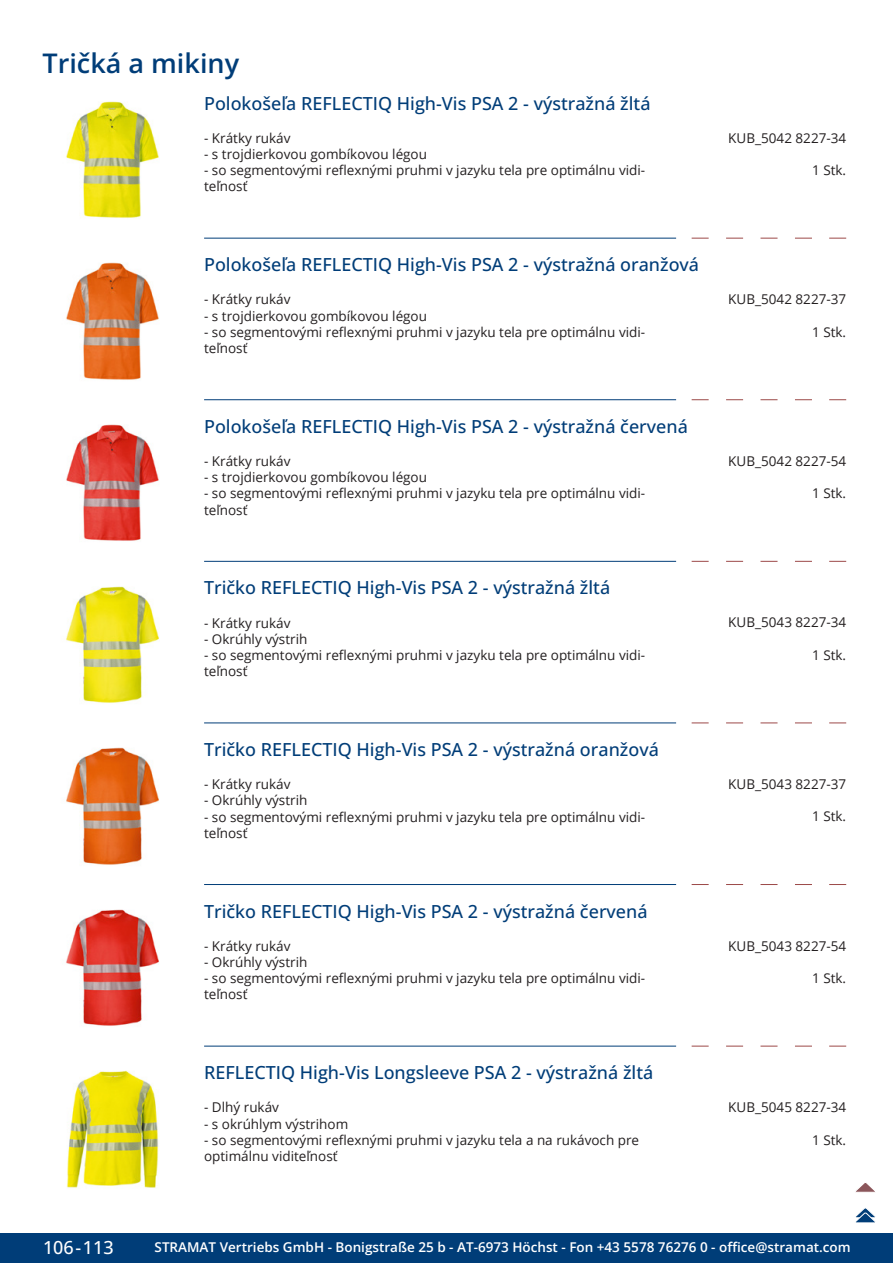
<style>
.page{position:relative;width:893px;height:1263px;background:#fff}
.page>*{position:absolute;margin:0;border:0;box-sizing:border-box;transform-origin:0 0}
.GruppeName{font:600 27px "Open Sans";color:#003d78}
.ArtikelName{font:500 18px "Open Sans";color:#003d78}
.t1{font:500 18px "Open Sans";color:#fff}
.Beschreibung{font:13.5px/16.2px "Open Sans";color:#231f20}
.ArtikelNummer{font:13.5px "Open Sans";color:#231f20}
.t2{font:600 13.5px "Open Sans";color:#fff}
</style>
<div class="page">
<div style="left:0;top:1233px;width:893px;height:30px;background:#003d78"></div>
<img style="left:66px;top:101px;width:93px;height:117px">
<img style="left:66px;top:262px;width:93px;height:118px">
<svg style="left:692px;top:238px;width:17px;height:1px"></svg>
<svg style="left:726px;top:238px;width:17px;height:1px"></svg>
<svg style="left:760px;top:238px;width:17px;height:1px"></svg>
<svg style="left:795px;top:238px;width:17px;height:1px"></svg>
<svg style="left:829px;top:238px;width:17px;height:1px"></svg>
<hr style="left:204px;top:238px;width:472px;height:1px;background:#003d78">
<img style="left:66px;top:424px;width:93px;height:117px">
<svg style="left:692px;top:399px;width:17px;height:1px"></svg>
<svg style="left:726px;top:399px;width:17px;height:1px"></svg>
<svg style="left:760px;top:399px;width:17px;height:1px"></svg>
<svg style="left:795px;top:399px;width:17px;height:1px"></svg>
<svg style="left:829px;top:399px;width:17px;height:1px"></svg>
<hr style="left:204px;top:399px;width:472px;height:1px;background:#003d78">
<img style="left:66px;top:586px;width:93px;height:117px">
<svg style="left:692px;top:561px;width:17px;height:1px"></svg>
<svg style="left:726px;top:561px;width:17px;height:1px"></svg>
<svg style="left:760px;top:561px;width:17px;height:1px"></svg>
<svg style="left:795px;top:561px;width:17px;height:1px"></svg>
<svg style="left:829px;top:561px;width:17px;height:1px"></svg>
<hr style="left:204px;top:561px;width:472px;height:1px;background:#003d78">
<img style="left:66px;top:747px;width:93px;height:118px">
<svg style="left:692px;top:723px;width:17px;height:1px"></svg>
<svg style="left:726px;top:723px;width:17px;height:1px"></svg>
<svg style="left:760px;top:723px;width:17px;height:1px"></svg>
<svg style="left:795px;top:723px;width:17px;height:1px"></svg>
<svg style="left:829px;top:723px;width:17px;height:1px"></svg>
<hr style="left:204px;top:723px;width:472px;height:1px;background:#003d78">
<img style="left:66px;top:909px;width:93px;height:117px">
<svg style="left:692px;top:884px;width:17px;height:1px"></svg>
<svg style="left:726px;top:884px;width:17px;height:1px"></svg>
<svg style="left:760px;top:884px;width:17px;height:1px"></svg>
<svg style="left:795px;top:884px;width:17px;height:1px"></svg>
<svg style="left:829px;top:884px;width:17px;height:1px"></svg>
<hr style="left:204px;top:884px;width:472px;height:1px;background:#003d78">
<img style="left:67px;top:1070px;width:92px;height:118px">
<svg style="left:692px;top:1046px;width:17px;height:1px"></svg>
<svg style="left:726px;top:1046px;width:17px;height:1px"></svg>
<svg style="left:760px;top:1046px;width:17px;height:1px"></svg>
<svg style="left:795px;top:1046px;width:17px;height:1px"></svg>
<svg style="left:829px;top:1046px;width:17px;height:1px"></svg>
<hr style="left:204px;top:1046px;width:472px;height:1px;background:#003d78">
<svg style="left:856px;top:1183px;width:19px;height:9px"></svg>
<svg style="left:855px;top:1208px;width:21px;height:15px"></svg>
<p class="GruppeName" style="left:43px;top:44px;width:198px">Tričká a mikiny</p>
<p class="ArtikelName" style="left:204px;top:91px;width:448px">Polokošeľa REFLECTIQ High-Vis PSA 2 - výstražná žltá</p>
<p class="Beschreibung" style="left:204px;top:129px;width:88px">- Krátky rukáv</p>
<p class="Beschreibung" style="left:204px;top:146px;width:224px">- s trojdierkovou gombíkovou légou</p>
<p class="Beschreibung" style="left:204px;top:162px;width:442px">- so segmentovými reflexnými pruhmi v jazyku tela pre optimálnu vidi&shy;teľnosť</p>
<p class="ArtikelName" style="left:204px;top:252px;width:497px">Polokošeľa REFLECTIQ High-Vis PSA 2 - výstražná oranžová</p>
<p class="Beschreibung" style="left:204px;top:291px;width:88px">- Krátky rukáv</p>
<p class="Beschreibung" style="left:204px;top:307px;width:224px">- s trojdierkovou gombíkovou légou</p>
<p class="Beschreibung" style="left:204px;top:323px;width:442px">- so segmentovými reflexnými pruhmi v jazyku tela pre optimálnu vidi&shy;teľnosť</p>
<p class="ArtikelName" style="left:204px;top:414px;width:485px">Polokošeľa REFLECTIQ High-Vis PSA 2 - výstražná červená</p>
<p class="Beschreibung" style="left:204px;top:453px;width:88px">- Krátky rukáv</p>
<p class="Beschreibung" style="left:204px;top:469px;width:224px">- s trojdierkovou gombíkovou légou</p>
<p class="Beschreibung" style="left:204px;top:485px;width:442px">- so segmentovými reflexnými pruhmi v jazyku tela pre optimálnu vidi&shy;teľnosť</p>
<p class="ArtikelName" style="left:204px;top:575px;width:408px">Tričko REFLECTIQ High-Vis PSA 2 - výstražná žltá</p>
<p class="Beschreibung" style="left:204px;top:614px;width:88px">- Krátky rukáv</p>
<p class="Beschreibung" style="left:204px;top:630px;width:105px">- Okrúhly výstrih</p>
<p class="Beschreibung" style="left:204px;top:647px;width:442px">- so segmentovými reflexnými pruhmi v jazyku tela pre optimálnu vidi&shy;teľnosť</p>
<p class="ArtikelName" style="left:204px;top:737px;width:456px">Tričko REFLECTIQ High-Vis PSA 2 - výstražná oranžová</p>
<p class="Beschreibung" style="left:204px;top:776px;width:88px">- Krátky rukáv</p>
<p class="Beschreibung" style="left:204px;top:792px;width:105px">- Okrúhly výstrih</p>
<p class="Beschreibung" style="left:204px;top:808px;width:442px">- so segmentovými reflexnými pruhmi v jazyku tela pre optimálnu vidi&shy;teľnosť</p>
<p class="ArtikelName" style="left:204px;top:899px;width:445px">Tričko REFLECTIQ High-Vis PSA 2 - výstražná červená</p>
<p class="Beschreibung" style="left:204px;top:937px;width:88px">- Krátky rukáv</p>
<p class="Beschreibung" style="left:204px;top:953px;width:105px">- Okrúhly výstrih</p>
<p class="Beschreibung" style="left:204px;top:970px;width:442px">- so segmentovými reflexnými pruhmi v jazyku tela pre optimálnu vidi&shy;teľnosť</p>
<p class="ArtikelName" style="left:204px;top:1060px;width:451px">REFLECTIQ High-Vis Longsleeve PSA 2 - výstražná žltá</p>
<p class="Beschreibung" style="left:204px;top:1099px;width:76px">- Dlhý rukáv</p>
<p class="Beschreibung" style="left:204px;top:1115px;width:146px">- s okrúhlym výstrihom</p>
<p class="Beschreibung" style="left:204px;top:1131px;width:437px">- so segmentovými reflexnými pruhmi v jazyku tela a na rukávoch pre optimálnu viditeľnosť</p>
<p class="ArtikelNummer" style="left:728px;top:128px;width:119px">KUB_5042 8227-34</p>
<p class="ArtikelNummer" style="left:812px;top:161px;width:36px">1 Stk.</p>
<p class="ArtikelNummer" style="left:728px;top:290px;width:119px">KUB_5042 8227-37</p>
<p class="ArtikelNummer" style="left:812px;top:322px;width:36px">1 Stk.</p>
<p class="ArtikelNummer" style="left:728px;top:452px;width:119px">KUB_5042 8227-54</p>
<p class="ArtikelNummer" style="left:812px;top:484px;width:36px">1 Stk.</p>
<p class="ArtikelNummer" style="left:728px;top:613px;width:119px">KUB_5043 8227-34</p>
<p class="ArtikelNummer" style="left:812px;top:646px;width:36px">1 Stk.</p>
<p class="ArtikelNummer" style="left:728px;top:775px;width:119px">KUB_5043 8227-37</p>
<p class="ArtikelNummer" style="left:812px;top:807px;width:36px">1 Stk.</p>
<p class="ArtikelNummer" style="left:728px;top:936px;width:119px">KUB_5043 8227-54</p>
<p class="ArtikelNummer" style="left:812px;top:969px;width:36px">1 Stk.</p>
<p class="ArtikelNummer" style="left:728px;top:1098px;width:119px">KUB_5045 8227-34</p>
<p class="ArtikelNummer" style="left:812px;top:1130px;width:36px">1 Stk.</p>
<h2 class="t1" style="left:43px;top:1234px;width:72px">106 - 113</h2>
<p class="t2" style="left:155px;top:1238px;width:698px">STRAMAT Vertriebs GmbH - Bonigstraße 25 b - AT-6973 Höchst - Fon +43 5578 76276 0 - office@stramat.com</p>
</div>
